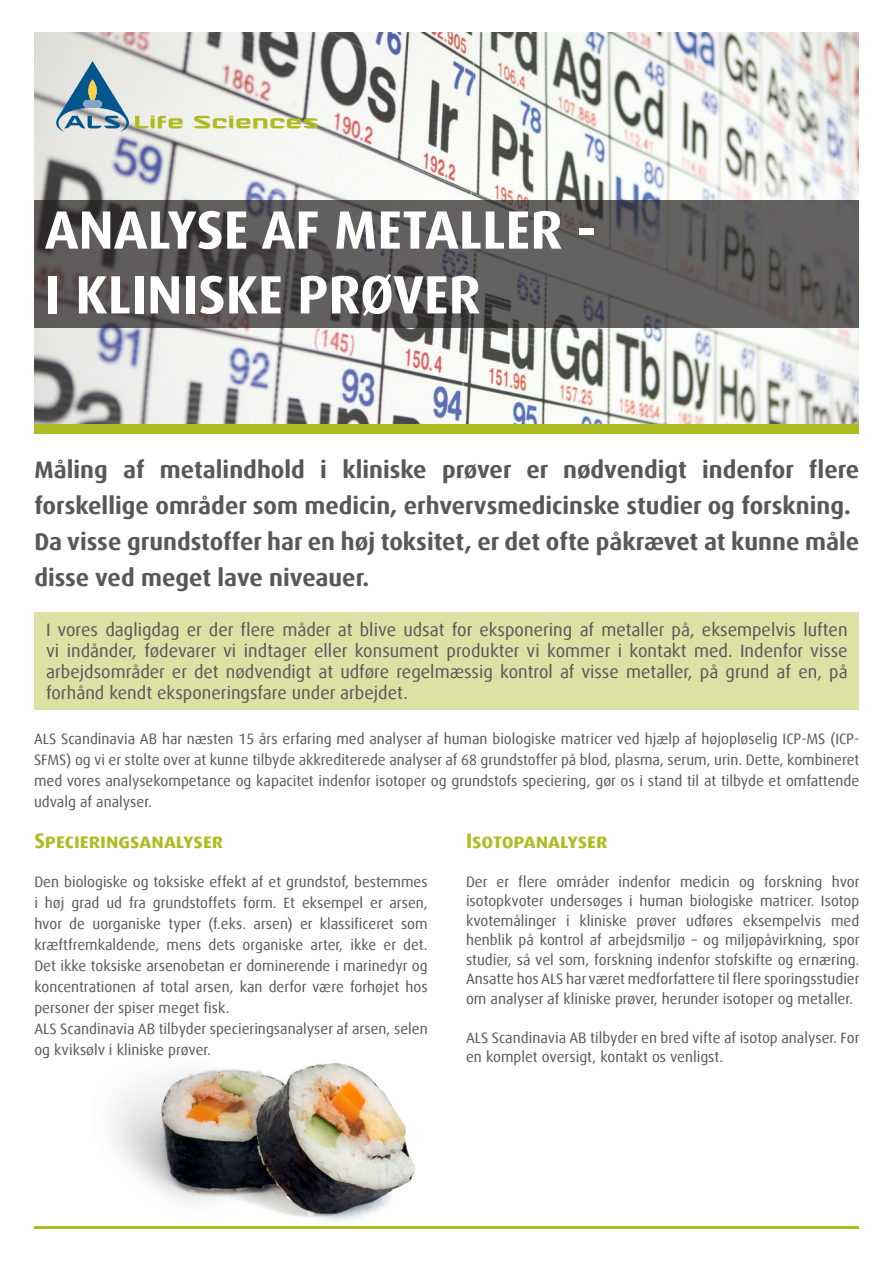
<style>
.page{position:relative;width:893px;height:1263px;background:#fff}
.page>*{position:absolute;margin:0;border:0;box-sizing:border-box;transform-origin:0 0}
.NADPIS_LETÁKU{font:700 54px "Dax Sc Offc Pro";color:#fff}
.Text_pod_nadpisovým{font:700 24px/36px "Dax Offc Pro";color:#57585a}
.t1{font:700 21px "Dax Sc Offc Pro";color:#aebc21}
.t2{font:18px/21px "Dax Offc Pro";color:#57585a;text-align:justify}
.Text_letáku{font:15px/21px "Dax Offc Pro";color:#57585a;text-align:justify}
</style>
<div class="page">
<img style="left:112px;top:1063px;width:303px;height:159px">
<img style="left:34px;top:33px;width:824px;height:391px">
<div style="left:34px;top:613px;width:825px;height:97px;background:#dce1a4"></div>
<hr style="left:34px;top:1226px;width:825px;height:3px;background:#aebc21">
<div style="left:34px;top:424px;width:825px;height:10px;background:#aebc21"></div>
<svg style="left:34px;top:200px;width:825px;height:127px;background:#595656"></svg>
<svg style="left:135px;top:116px;width:48px;height:12px"></svg>
<svg style="left:194px;top:116px;width:124px;height:12px"></svg>
<svg style="left:56px;top:61px;width:73px;height:71px;background:#98b2be"></svg>
<p class="NADPIS_LETÁKU" style="left:45px;top:195px;width:553px">ANALYSE AF METALLER -</p>
<p class="NADPIS_LETÁKU" style="left:45px;top:260px;width:437px">I KLINISKE PRØVER</p>
<p class="Text_pod_nadpisovým" style="left:34px;top:452px;width:826px">Måling af metalindhold i kliniske prøver er nødvendigt indenfor flere forskellige områder som medicin, erhvervsmedicinske studier og forskning.</p>
<p class="Text_pod_nadpisovým" style="left:34px;top:524px;width:826px">Da visse grundstoffer har en høj toksitet, er det ofte påkrævet at kunne måle disse ved meget lave niveauer.</p>
<p class="t2" style="left:46px;top:619px;width:803px">I vores dagligdag er der flere måder at blive udsat for eksponering af metaller på, eksempelvis luften vi indånder, fødevarer vi indtager eller konsument produkter vi kommer i kontakt med. Indenfor visse arbejdsområder er det nødvendigt at udføre regelmæssig kontrol af visse metaller, på grund af en, på forhånd kendt eksponeringsfare under arbejdet.</p>
<p class="Text_letáku" style="left:34px;top:728px;width:827px">ALS Scandinavia AB har næsten 15 års erfaring med analyser af human biologiske matricer ved hjælp af højopløselig ICP-MS (ICP-SFMS) og vi er stolte over at kunne tilbyde akkrediterede analyser af 68 grundstoffer på blod, plasma, serum, urin. Dette, kombineret med vores analysekompetance og kapacitet indenfor isotoper og grundstofs speciering, gør os i stand til at tilbyde et omfattende udvalg af analyser.</p>
<p class="t1" style="left:34px;top:827px;width:190px">Specieringsanalyser</p>
<p class="Text_letáku" style="left:34px;top:871px;width:395px">Den biologiske og toksiske effekt af et grundstof, bestemmes i høj grad ud fra grundstoffets form. Et eksempel er arsen, hvor de uorganiske typer (f.eks. arsen) er klassificeret som kræftfremkaldende, mens dets organiske arter, ikke er det.<br>Det ikke toksiske arsenobetan er dominerende i marinedyr og koncentrationen af total arsen, kan derfor være forhøjet hos personer der spiser meget fisk.</p>
<p class="Text_letáku" style="left:34px;top:1018px;width:395px">ALS Scandinavia AB tilbyder specieringsanalyser af arsen, selen og kviksølv i kliniske prøver.</p>
<p class="t1" style="left:466px;top:827px;width:143px">Isotopanalyser</p>
<p class="Text_letáku" style="left:466px;top:872px;width:395px;line-height:19.5px">Der er flere områder indenfor medicin og forskning hvor isotopkvoter undersøges i human biologiske matricer. Isotop kvotemålinger i kliniske prøver udføres eksempelvis med henblik på kontrol af arbejdsmiljø – og miljøpåvirkning, spor studier, så vel som, forskning indenfor stofskifte og ernæring.<br>Ansatte hos ALS har været medforfattere til flere sporingsstudier om analyser af kliniske prøver, herunder isotoper og metaller.</p>
<p class="Text_letáku" style="left:466px;top:1027px;width:395px">ALS Scandinavia AB tilbyder en bred vifte af isotop analyser. For</p>
<p class="Text_letáku" style="left:466px;top:1047px;width:259px">en komplet oversigt, kontakt os venligst.</p>
</div>
